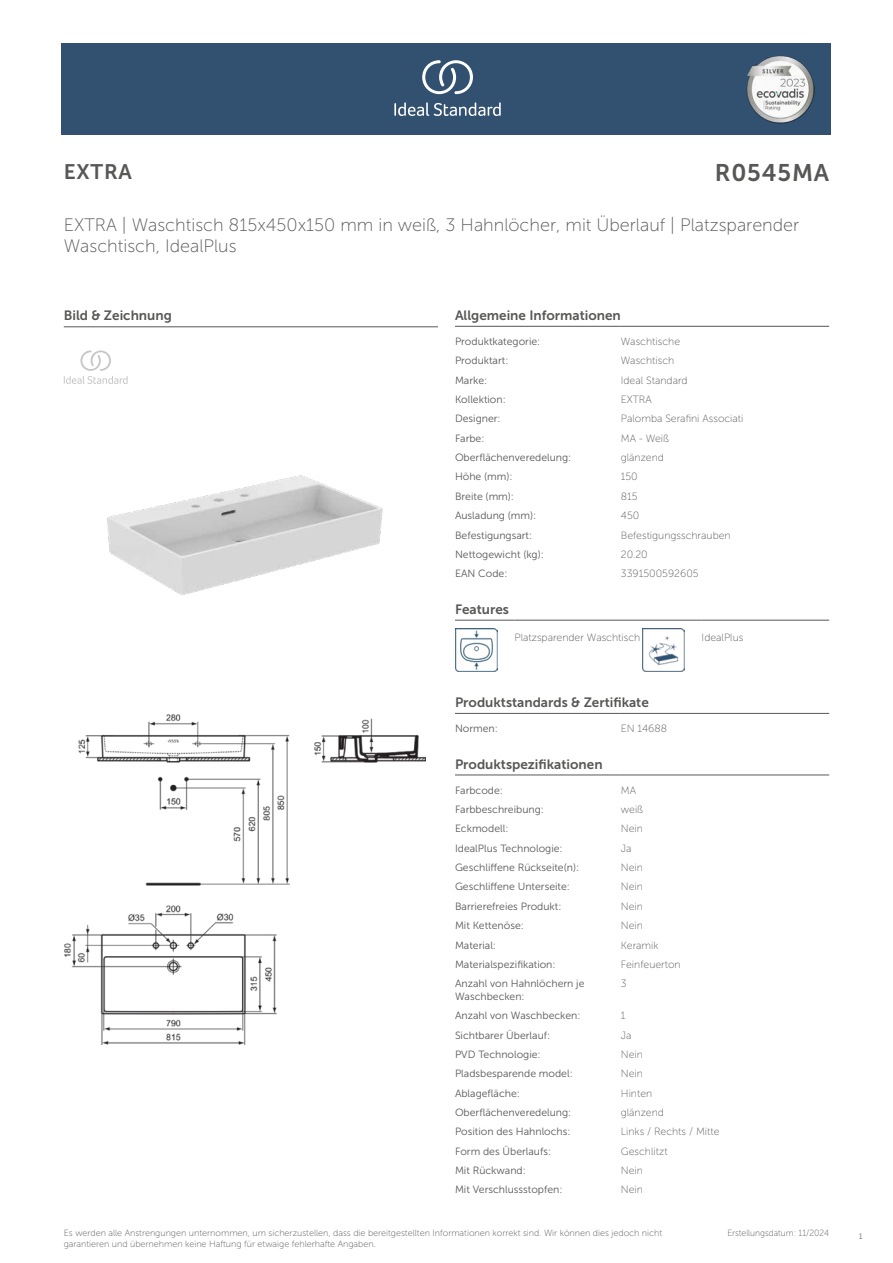
<style>
.page{position:relative;width:893px;height:1263px;background:#fff}
.page>*{position:absolute;margin:0;border:0;box-sizing:border-box;transform-origin:0 0}
.t1{font:24px "Museo Sans 700";letter-spacing:.035em;color:#575756}
.t2{font:21px "Museo Sans 700";letter-spacing:.035em;color:#575756}
.t3{font:18px/21.6px "Museo Sans 100";color:#575756}
.t4{font:13.5px "Museo Sans 700";color:#575756}
.t5{font:10.5px/12.6px "Museo Sans 300";color:#575756}
.t6{font:10.5px "Museo Sans 100";color:#575756}
.t7{font:9px/10.8px "Museo Sans 100";color:#575756}
.t8{font:9px "Museo Sans 100";color:#575756;scale:.95 1}
.t9{font:300 9px "Calibri";color:#575756;scale:.95 1}
</style>
<div class="page">
<div style="left:62px;top:43px;width:769px;height:91px;background:#325070"></div>
<hr style="left:455px;top:326px;width:166px;height:1px;background:#575756">
<hr style="left:621px;top:326px;width:208px;height:1px;background:#575756">
<hr style="left:455px;top:620px;width:59px;height:1px;background:#575756">
<hr style="left:514px;top:620px;width:128px;height:1px;background:#575756">
<hr style="left:642px;top:620px;width:60px;height:1px;background:#575756">
<hr style="left:702px;top:620px;width:127px;height:1px;background:#575756">
<img style="left:455px;top:629px;width:42px;height:42px">
<img style="left:642px;top:629px;width:43px;height:42px">
<hr style="left:455px;top:713px;width:166px;height:1px;background:#575756">
<hr style="left:621px;top:713px;width:208px;height:1px;background:#575756">
<hr style="left:455px;top:775px;width:166px;height:1px;background:#575756">
<hr style="left:621px;top:775px;width:208px;height:1px;background:#575756">
<img style="left:64px;top:714px;width:361px;height:330px">
<hr style="left:64px;top:327px;width:374px;height:1px;background:#575756">
<svg style="left:64px;top:350px;width:64px;height:34px"></svg>
<img style="left:107px;top:475px;width:275px;height:120px">
<svg style="left:394px;top:102px;width:107px;height:14px"></svg>
<svg style="left:422px;top:60px;width:51px;height:34px"></svg>
<img style="left:746px;top:56px;width:68px;height:67px">
<h2 class="t2" style="left:64px;top:160px;width:70px">EXTRA</h2>
<h1 class="t1" style="left:715px;top:160px;width:116px">R0545MA</h1>
<h3 class="t3" style="left:64px;top:214px;width:737px">EXTRA | Waschtisch 815x450x150 mm in weiß, 3 Hahnlöcher, mit Überlauf | Platzsparender<br>Waschtisch, IdealPlus</h3>
<p class="t4" style="left:64px;top:308px;width:110px">Bild &amp; Zeichnung</p>
<p class="t4" style="left:455px;top:308px;width:167px">Allgemeine Informationen</p>
<p class="t5" style="left:455px;top:335px;width:87px">Produktkategorie:</p>
<p class="t6" style="left:621px;top:336px;width:61px">Waschtische</p>
<p class="t5" style="left:455px;top:354px;width:55px">Produktart:</p>
<p class="t6" style="left:621px;top:355px;width:55px">Waschtisch</p>
<p class="t5" style="left:455px;top:374px;width:34px">Marke:</p>
<p class="t6" style="left:621px;top:374px;width:68px">Ideal Standard</p>
<p class="t5" style="left:455px;top:393px;width:52px">Kollektion:</p>
<p class="t6" style="left:621px;top:394px;width:32px">EXTRA</p>
<p class="t5" style="left:455px;top:413px;width:47px">Designer:</p>
<p class="t6" style="left:621px;top:413px;width:124px">Palomba Serafini Associati</p>
<p class="t5" style="left:455px;top:432px;width:31px">Farbe:</p>
<p class="t6" style="left:621px;top:433px;width:50px">MA - Weiß</p>
<p class="t5" style="left:455px;top:451px;width:118px">Oberflächenveredelung:</p>
<p class="t6" style="left:621px;top:452px;width:45px">glänzend</p>
<p class="t5" style="left:455px;top:471px;width:59px">Höhe (mm):</p>
<p class="t6" style="left:621px;top:471px;width:18px">150</p>
<p class="t5" style="left:455px;top:490px;width:61px">Breite (mm):</p>
<p class="t6" style="left:621px;top:491px;width:18px">815</p>
<p class="t5" style="left:455px;top:509px;width:83px">Ausladung (mm):</p>
<p class="t6" style="left:621px;top:510px;width:20px">450</p>
<p class="t5" style="left:455px;top:529px;width:79px">Befestigungsart:</p>
<p class="t6" style="left:621px;top:529px;width:111px">Befestigungsschrauben</p>
<p class="t5" style="left:455px;top:548px;width:90px">Nettogewicht (kg):</p>
<p class="t6" style="left:621px;top:549px;width:28px">20.20</p>
<p class="t5" style="left:455px;top:567px;width:54px">EAN Code:</p>
<p class="t6" style="left:621px;top:568px;width:79px">3391500592605</p>
<p class="t4" style="left:455px;top:602px;width:55px">Features</p>
<p class="t6" style="left:514px;top:632px;width:127px">Platzsparender Waschtisch</p>
<p class="t6" style="left:702px;top:632px;width:43px">IdealPlus</p>
<p class="t4" style="left:455px;top:695px;width:195px">Produktstandards &amp; Zertifikate</p>
<p class="t5" style="left:455px;top:722px;width:44px">Normen:</p>
<p class="t6" style="left:621px;top:723px;width:48px">EN 14688</p>
<p class="t4" style="left:455px;top:756px;width:149px">Produktspezifikationen</p>
<p class="t5" style="left:455px;top:784px;width:49px">Farbcode:</p>
<p class="t6" style="left:621px;top:784px;width:17px">MA</p>
<p class="t5" style="left:455px;top:803px;width:90px">Farbbeschreibung:</p>
<p class="t6" style="left:621px;top:804px;width:24px">weiß</p>
<p class="t5" style="left:455px;top:822px;width:55px">Eckmodell:</p>
<p class="t6" style="left:621px;top:823px;width:24px">Nein</p>
<p class="t5" style="left:455px;top:842px;width:109px">IdealPlus Technologie:</p>
<p class="t6" style="left:621px;top:842px;width:12px">Ja</p>
<p class="t5" style="left:455px;top:861px;width:126px">Geschliffene Rückseite(n):</p>
<p class="t6" style="left:621px;top:862px;width:24px">Nein</p>
<p class="t5" style="left:455px;top:880px;width:116px">Geschliffene Unterseite:</p>
<p class="t6" style="left:621px;top:881px;width:24px">Nein</p>
<p class="t5" style="left:455px;top:900px;width:108px">Barrierefreies Produkt:</p>
<p class="t6" style="left:621px;top:900px;width:24px">Nein</p>
<p class="t5" style="left:455px;top:919px;width:70px">Mit Kettenöse:</p>
<p class="t6" style="left:621px;top:920px;width:24px">Nein</p>
<p class="t5" style="left:455px;top:939px;width:43px">Material:</p>
<p class="t6" style="left:621px;top:939px;width:39px">Keramik</p>
<p class="t5" style="left:455px;top:958px;width:102px">Materialspezifikation:</p>
<p class="t6" style="left:621px;top:959px;width:61px">Feinfeuerton</p>
<p class="t5" style="left:455px;top:977px;width:131px">Anzahl von Hahnlöchern je<br>Waschbecken:</p>
<p class="t6" style="left:621px;top:978px;width:7px">3</p>
<p class="t5" style="left:455px;top:1009px;width:127px">Anzahl von Waschbecken:</p>
<p class="t6" style="left:621px;top:1010px;width:6px">1</p>
<p class="t5" style="left:455px;top:1029px;width:97px">Sichtbarer Überlauf:</p>
<p class="t6" style="left:621px;top:1029px;width:12px">Ja</p>
<p class="t5" style="left:455px;top:1048px;width:87px">PVD Technologie:</p>
<p class="t6" style="left:621px;top:1049px;width:24px">Nein</p>
<p class="t5" style="left:455px;top:1067px;width:119px">Pladsbesparende model:</p>
<p class="t6" style="left:621px;top:1068px;width:24px">Nein</p>
<p class="t5" style="left:455px;top:1087px;width:66px">Ablagefläche:</p>
<p class="t6" style="left:621px;top:1087px;width:33px">Hinten</p>
<p class="t5" style="left:455px;top:1106px;width:118px">Oberflächenveredelung:</p>
<p class="t6" style="left:621px;top:1107px;width:45px">glänzend</p>
<p class="t5" style="left:455px;top:1125px;width:117px">Position des Hahnlochs:</p>
<p class="t6" style="left:621px;top:1126px;width:100px">Links / Rechts / Mitte</p>
<p class="t5" style="left:455px;top:1145px;width:98px">Form des Überlaufs:</p>
<p class="t6" style="left:621px;top:1145px;width:48px">Geschlitzt</p>
<p class="t5" style="left:455px;top:1164px;width:72px">Mit Rückwand:</p>
<p class="t6" style="left:621px;top:1165px;width:24px">Nein</p>
<p class="t5" style="left:455px;top:1183px;width:109px">Mit Verschlussstopfen:</p>
<p class="t6" style="left:621px;top:1184px;width:24px">Nein</p>
<p class="t7" style="left:64px;top:1227px;width:600px">Es werden alle Anstrengungen unternommen, um sicherzustellen, dass die bereitgestellten Informationen korrekt sind. Wir können dies jedoch nicht garantieren und übernehmen keine Haftung für etwaige fehlerhafte Angaben.</p>
<p class="t8" style="left:727px;top:1228px;width:109px">Erstellungsdatum: 11/2024</p>
<p class="t9" style="left:858px;top:1230px;width:6px">1</p>
</div>
